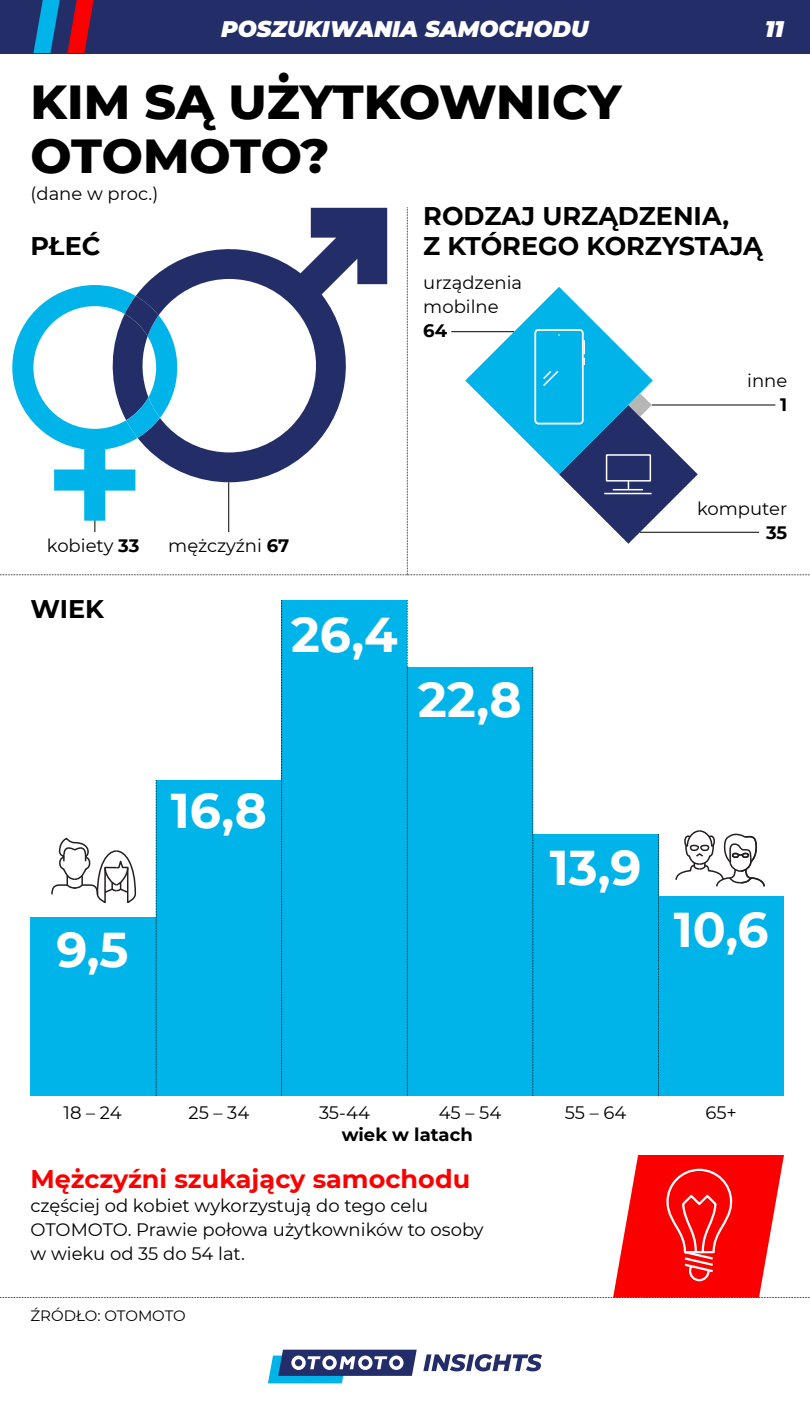
<style>
.page{position:relative;width:810px;height:1425px;background:#fff}
.page>*{position:absolute;margin:0;border:0;box-sizing:border-box;transform-origin:0 0}
.t1{font:800 48.75px/54px "Montserrat";color:#000}
.t2{font:700 48.75px "Montserrat";color:#fff}
.t3{font:700 25.5px/30px "Montserrat";color:#000}
.t4{font:700 25.5px "Montserrat";color:#fa0000}
.t5{font:italic 900 22.5px "Montserrat";color:#fff}
.t6{font:18px/24px "Montserrat";color:#000}
.t7{font:700 18px "Montserrat";color:#000}
.t8{font:15px "Montserrat";color:#000}
.s1{font-weight:700}
</style>
<div class="page">
<div style="left:0;top:0;width:810px;height:53px;background:#232e69"></div>
<svg style="left:33px;top:0;width:27px;height:53px"></svg>
<svg style="left:67px;top:0;width:27px;height:53px"></svg>
<svg style="left:268px;top:1350px;width:149px;height:33px"></svg>
<svg style="left:423px;top:1354px;width:119px;height:17px"></svg>
<svg style="left:0;top:1155px;width:810px;height:143px"></svg>
<svg style="left:0;top:208px;width:810px;height:367px"></svg>
<hr style="left:613px;top:489px;width:30px;height:1px;background:#fff">
<hr style="left:604px;top:493px;width:48px;height:1px;background:#fff">
<div style="left:31px;top:918px;width:125px;height:178px;background:#00b4e9"></div>
<div style="left:156px;top:781px;width:126px;height:315px;background:#00b4e9"></div>
<div style="left:282px;top:600px;width:125px;height:496px;background:#00b4e9"></div>
<div style="left:407px;top:667px;width:126px;height:429px;background:#00b4e9"></div>
<div style="left:533px;top:834px;width:125px;height:262px;background:#00b4e9"></div>
<div style="left:658px;top:897px;width:126px;height:199px;background:#00b4e9"></div>
<svg style="left:156px;top:781px;width:1px;height:315px"></svg>
<svg style="left:281px;top:600px;width:1px;height:496px"></svg>
<svg style="left:407px;top:600px;width:1px;height:496px"></svg>
<svg style="left:532px;top:667px;width:1px;height:429px"></svg>
<svg style="left:658px;top:834px;width:1px;height:262px"></svg>
<svg style="left:675px;top:830px;width:90px;height:57px"></svg>
<svg style="left:51px;top:838px;width:86px;height:65px"></svg>
<p class="t5" style="left:221px;top:12px;width:369px">POSZUKIWANIA SAMOCHODU</p>
<h1 class="t1" style="left:31px;top:72px;width:593px">KIM SĄ UŻYTKOWNICY<br>OTOMOTO?</h1>
<p class="t6" style="left:31px;top:180px;width:129px">(dane w proc.)</p>
<p class="t5" style="left:765px;top:12px;width:20px">11</p>
<h2 class="t3" style="left:31px;top:229px;width:71px">PŁEĆ</h2>
<h2 class="t3" style="left:423px;top:199px;width:341px">RODZAJ URZĄDZENIA,<br>Z KTÓREGO KORZYSTAJĄ</h2>
<p class="t6" style="left:423px;top:270px;width:100px">urządzenia mobilne</p>
<p class="t7" style="left:423px;top:318px;width:25px">64</p>
<p class="t6" style="left:747px;top:368px;width:42px">inne</p>
<p class="t7" style="left:780px;top:391px;width:9px">1</p>
<p class="t6" style="left:47px;top:533px;width:94px">kobiety <span class="s1">33</span></p>
<h2 class="t3" style="left:31px;top:593px;width:75px">WIEK</h2>
<h1 class="t2" style="left:56px;top:915px;width:74px">9,5</h1>
<p class="t6" style="left:168px;top:533px;width:123px">mężczyźni <span class="s1">67</span></p>
<h1 class="t2" style="left:291px;top:600px;width:108px">26,4</h1>
<h1 class="t2" style="left:418px;top:665px;width:105px">22,8</h1>
<h1 class="t2" style="left:171px;top:775px;width:98px">16,8</h1>
<h1 class="t2" style="left:550px;top:832px;width:93px">13,9</h1>
<p class="t6" style="left:697px;top:496px;width:92px">komputer</p>
<p class="t7" style="left:766px;top:520px;width:23px">35</p>
<h1 class="t2" style="left:674px;top:894px;width:96px">10,6</h1>
<p class="t6" style="left:64px;top:1100px;width:60px">18 – 24</p>
<p class="t6" style="left:188px;top:1100px;width:62px">25 – 34</p>
<p class="t6" style="left:319px;top:1100px;width:52px">35-44</p>
<p class="t6" style="left:439px;top:1100px;width:64px">45 – 54</p>
<p class="t7" style="left:342px;top:1122px;width:133px">wiek w latach</p>
<h2 class="t4" style="left:31px;top:1161px;width:441px">Mężczyźni szukający samochodu</h2>
<p class="t6" style="left:31px;top:1193px;width:455px">częściej od kobiet wykorzystują do tego celu<br>OTOMOTO. Prawie połowa użytkowników to osoby w wieku od 35 do 54 lat.</p>
<p class="t8" style="left:31px;top:1306px;width:157px">ŹRÓDŁO: OTOMOTO</p>
<p class="t6" style="left:565px;top:1100px;width:63px">55 – 64</p>
<p class="t6" style="left:705px;top:1100px;width:33px">65+</p>
</div>
